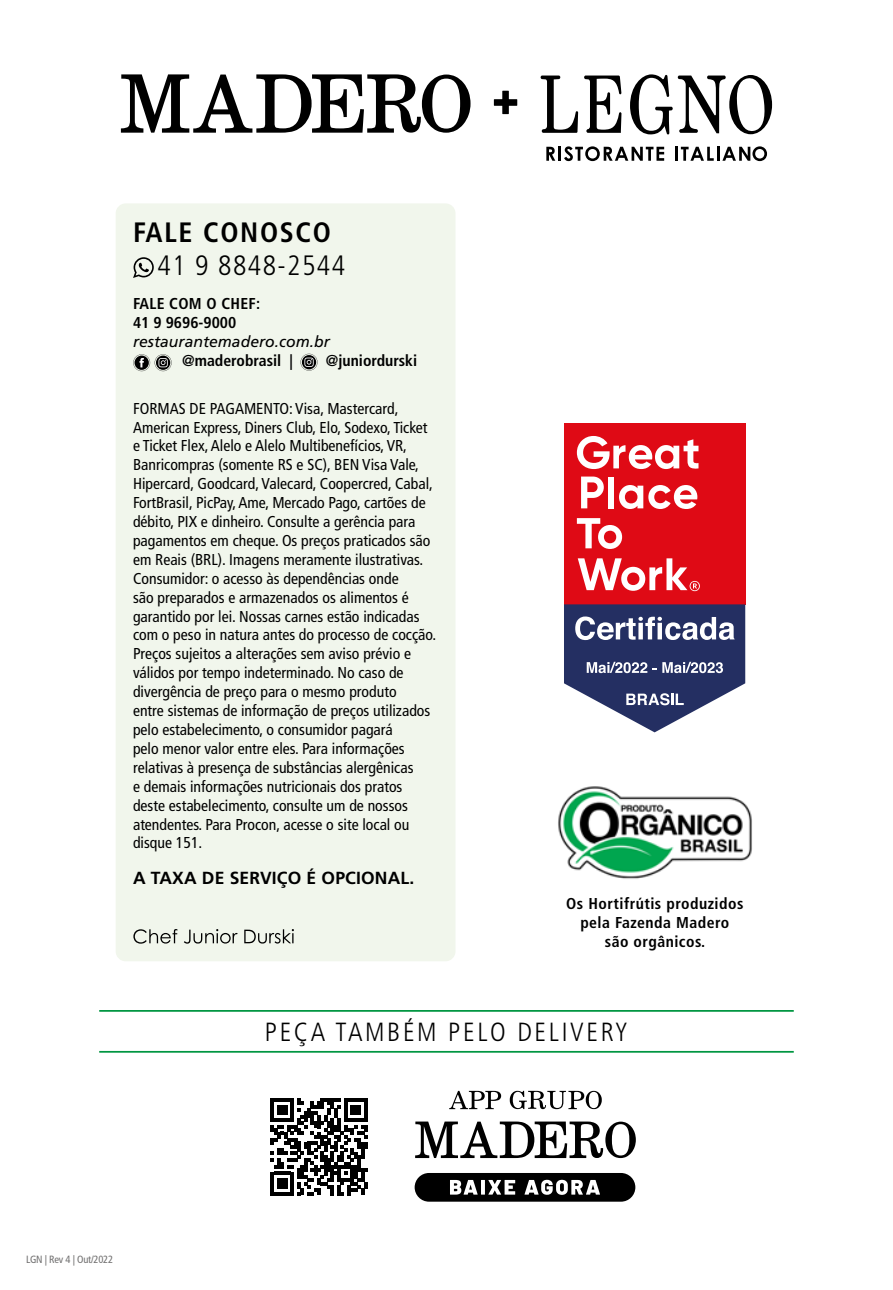
<style>
.page{position:relative;width:893px;height:1290px;background:#fff}
.page>*{position:absolute;margin:0;border:0;box-sizing:border-box;transform-origin:0 0}
.t1{font:300 condensed 28px "Frutiger LT Std";letter-spacing:.05em;color:#000}
.t2{font:700 condensed 28px "Frutiger LT Std";letter-spacing:.06em;color:#000}
.t3{font:300 condensed 26.25px "Frutiger LT Std";letter-spacing:.1em;color:#000}
.t4{font:700 17.5px "Frutiger LT Std";letter-spacing:.01em;color:#000}
.t5{font:condensed 15.75px/18.9px "Frutiger LT Std";color:#000}
.t6{font:700 condensed 15.75px/18.9px "Frutiger LT Std";letter-spacing:.02em;color:#000;text-align:center}
.t7{font:700 condensed 15.75px/18.9px "Frutiger LT Std";color:#000}
.t8{font:italic 15.75px "Frutiger LT Std";color:#000}
.t9{font:condensed 10.5px "Frutiger LT Std";letter-spacing:-.02em;color:#706f6f}
</style>
<div class="page">
<div style="left:116px;top:203px;width:339px;height:758px;background:#f1f6ec;border-radius:10px"></div>
<div style="left:564px;top:423px;width:182px;height:182px;background:#df0a15"></div>
<svg style="left:577px;top:436px;width:121px;height:33px"></svg>
<svg style="left:581px;top:476px;width:23px;height:32px"></svg>
<div style="left:608px;top:477px;width:6px;height:31px;background:#fff"></div>
<svg style="left:619px;top:485px;width:78px;height:24px"></svg>
<svg style="left:577px;top:518px;width:45px;height:31px"></svg>
<svg style="left:578px;top:558px;width:122px;height:33px"></svg>
<svg style="left:564px;top:604px;width:181px;height:128px"></svg>
<img style="left:558px;top:786px;width:194px;height:93px">
<svg style="left:541px;top:76px;width:37px;height:57px"></svg>
<svg style="left:584px;top:76px;width:37px;height:57px"></svg>
<svg style="left:630px;top:74px;width:142px;height:60px"></svg>
<svg style="left:546px;top:147px;width:9px;height:14px"></svg>
<hr style="left:558px;top:147px;width:3px;height:14px;background:#000">
<svg style="left:564px;top:146px;width:100px;height:15px"></svg>
<hr style="left:675px;top:147px;width:3px;height:14px;background:#000">
<svg style="left:681px;top:146px;width:86px;height:15px"></svg>
<svg style="left:121px;top:74px;width:349px;height:59px"></svg>
<svg style="left:494px;top:91px;width:23px;height:23px"></svg>
<svg style="left:133px;top:354px;width:39px;height:17px"></svg>
<svg style="left:301px;top:354px;width:16px;height:17px"></svg>
<hr style="left:99px;top:1010px;width:695px;height:2px;background:#009641">
<hr style="left:99px;top:1051px;width:695px;height:2px;background:#009641">
<svg style="left:271px;top:1098px;width:96px;height:97px"></svg>
<svg style="left:415px;top:1121px;width:221px;height:37px"></svg>
<svg style="left:449px;top:1091px;width:52px;height:18px"></svg>
<svg style="left:510px;top:1091px;width:92px;height:18px"></svg>
<div style="left:415px;top:1173px;width:220px;height:28px;background:#000;border-radius:14px"></div>
<svg style="left:450px;top:1180px;width:150px;height:15px"></svg>
<svg style="left:133px;top:257px;width:21px;height:21px"></svg>
<svg style="left:133px;top:929px;width:44px;height:14px"></svg>
<svg style="left:184px;top:929px;width:54px;height:14px"></svg>
<svg style="left:244px;top:929px;width:50px;height:14px"></svg>
<h1 class="t2" style="left:133px;top:215px;width:199px">FALE CONOSCO</h1>
<h1 class="t1" style="left:157px;top:250px;width:189px">41 9 8848-2544</h1>
<p class="t7" style="left:133px;top:294px;width:129px">FALE COM O CHEF:<br>41 9 9696-9000</p>
<p class="t8" style="left:133px;top:332px;width:198px">restaurantemadero.com.br</p>
<p class="t7" style="left:182px;top:351px;width:112px">@maderobrasil |</p>
<p class="t7" style="left:326px;top:351px;width:93px">@juniordurski</p>
<p class="t5" style="left:133px;top:399px;width:305px">FORMAS DE PAGAMENTO: Visa, Mastercard, American Express, Diners Club, Elo, Sodexo, Ticket e Ticket Flex, Alelo e Alelo Multibenefícios, VR, Banricompras (somente RS e SC), BEN Visa Vale, Hipercard, Goodcard, Valecard, Coopercred, Cabal, FortBrasil, PicPay, Ame, Mercado Pago, cartões de débito, PIX e dinheiro. Consulte a gerência para pagamentos em cheque. Os preços praticados são em Reais (BRL). Imagens meramente ilustrativas.<br>Consumidor: o acesso às dependências onde<br>são preparados e armazenados os alimentos é garantido por lei. Nossas carnes estão indicadas com o peso in natura antes do processo de cocção.<br>Preços sujeitos a alterações sem aviso prévio e válidos por tempo indeterminado. No caso de divergência de preço para o mesmo produto<br>entre sistemas de informação de preços utilizados pelo estabelecimento, o consumidor pagará<br>pelo menor valor entre eles. Para informações relativas à presença de substâncias alergênicas<br>e demais informações nutricionais dos pratos deste estabelecimento, consulte um de nossos atendentes. Para Procon, acesse o site local ou disque 151.</p>
<p class="t4" style="left:133px;top:868px;width:283px">A TAXA DE SERVIÇO É OPCIONAL.</p>
<p class="t6" style="left:566px;top:894px;width:179px">Os Hortifrútis produzidos pela Fazenda Madero<br>são orgânicos.</p>
<h2 class="t3" style="left:265px;top:1016px;width:365px">PEÇA TAMBÉM PELO DELIVERY</h2>
<p class="t9" style="left:26px;top:1253px;width:89px">LGN | Rev 4 | Out/2022</p>
</div>
